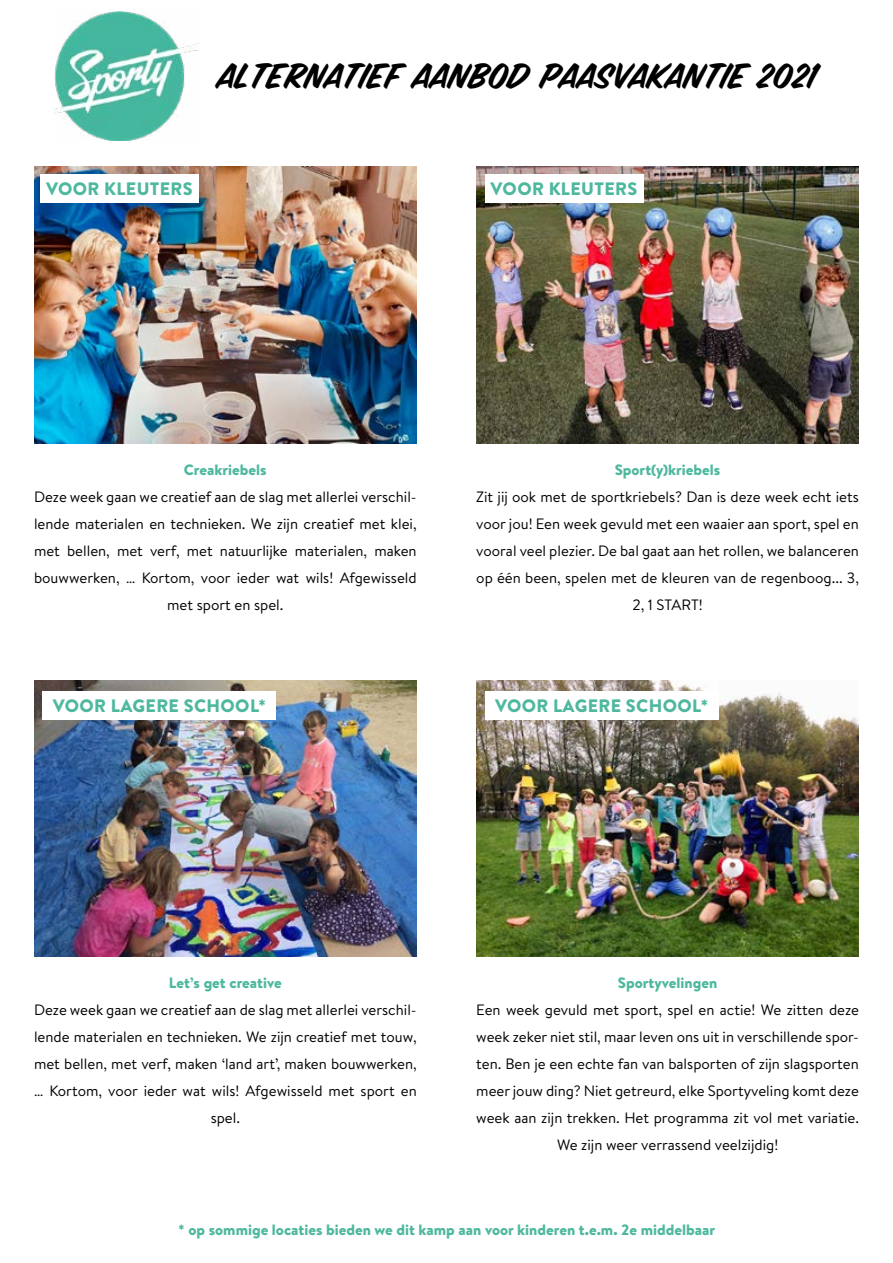
<style>
.page{position:relative;width:893px;height:1263px;background:#fff}
.page>*{position:absolute;margin:0;border:0;box-sizing:border-box;transform-origin:0 0}
.t1{font:39px "Sign Painter House Brush";color:#000}
.t2{font:900 18px "Brandon Text";letter-spacing:.02em;color:#4eb89e}
.t3{font:15px/27px "Brandon Text";color:#000;text-align:center}
.t4{font:900 15px "Brandon Text";color:#4eb89e}
</style>
<div class="page">
<img style="left:34px;top:167px;width:383px;height:276px">
<img style="left:476px;top:167px;width:383px;height:276px">
<img style="left:34px;top:680px;width:383px;height:277px">
<img style="left:476px;top:680px;width:383px;height:277px">
<img style="left:54px;top:12px;width:145px;height:128px">
<div style="left:40px;top:175px;width:159px;height:28px;background:#fff"></div>
<div style="left:43px;top:691px;width:233px;height:28px;background:#fff"></div>
<div style="left:485px;top:175px;width:158px;height:28px;background:#fff"></div>
<div style="left:485px;top:691px;width:234px;height:28px;background:#fff"></div>
<h1 class="t1" style="left:218px;top:58px;width:601px">ALTERNATIEF AANBOD PAASVAKANTIE 2021</h1>
<p class="t2" style="left:46px;top:176px;width:148px">VOOR KLEUTERS</p>
<p class="t2" style="left:491px;top:176px;width:148px">VOOR KLEUTERS</p>
<p class="t4" style="left:184px;top:459px;width:84px">Creakriebels</p>
<p class="t3" style="left:34px;top:482px;width:384px">Deze week gaan we creatief aan de slag met allerlei verschil&shy;lende materialen en technieken. We zijn creatief met klei, met bellen, met verf, met natuurlijke materialen, maken bouwwerken, … Kortom, voor ieder wat wils! Afgewisseld met sport en spel.</p>
<p class="t2" style="left:53px;top:693px;width:215px">VOOR LAGERE SCHOOL*</p>
<p class="t4" style="left:615px;top:459px;width:107px">Sport(y)kriebels</p>
<p class="t3" style="left:476px;top:482px;width:384px">Zit jij ook met de sportkriebels? Dan is deze week echt iets voor jou! Een week gevuld met een waaier aan sport, spel en vooral veel plezier. De bal gaat aan het rollen, we balanceren op één been, spelen met de kleuren van de regenboog... 3, 2, 1 START!</p>
<p class="t2" style="left:495px;top:693px;width:215px">VOOR LAGERE SCHOOL*</p>
<p class="t4" style="left:169px;top:972px;width:114px">Let’s get creative</p>
<p class="t3" style="left:34px;top:996px;width:384px">Deze week gaan we creatief aan de slag met allerlei verschil&shy;lende materialen en technieken. We zijn creatief met touw, met bellen, met verf, maken ‘land art’, maken bouwwerken, … Kortom, voor ieder wat wils! Afgewisseld met sport en spel.</p>
<p class="t4" style="left:618px;top:972px;width:101px">Sportyvelingen</p>
<p class="t3" style="left:476px;top:996px;width:384px">Een week gevuld met sport, spel en actie! We zitten deze week zeker niet stil, maar leven ons uit in verschillende spor&shy;ten. Ben je een echte fan van balsporten of zijn slagsporten meer jouw ding? Niet getreurd, elke Sportyveling komt deze week aan zijn trekken. Het programma zit vol met variatie.<br>We zijn weer verrassend veelzijdig!</p>
<p class="t4" style="left:178px;top:1219px;width:538px">* op sommige locaties bieden we dit kamp aan voor kinderen t.e.m. 2e middelbaar</p>
</div>
